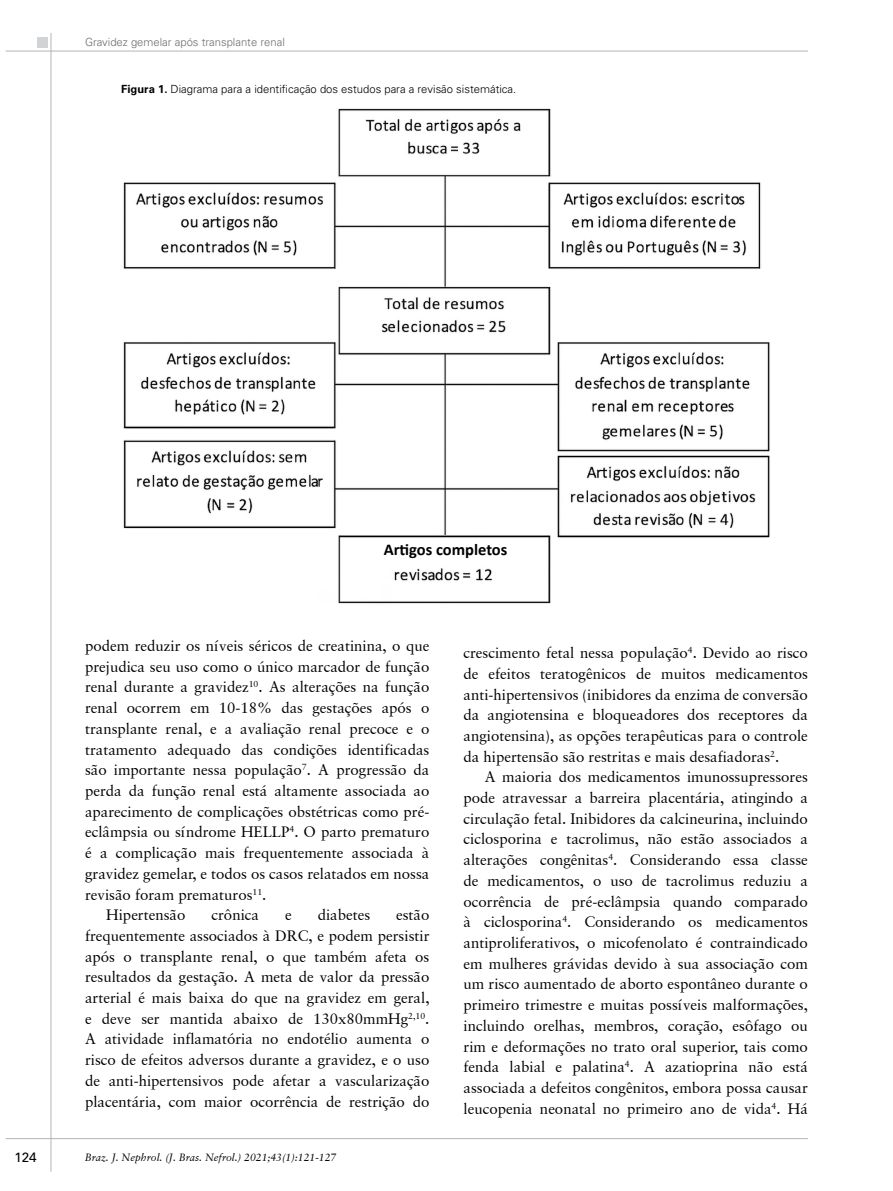
<style>
.page{position:relative;width:893px;height:1191px;background:#fff}
.page>*{position:absolute;margin:0;border:0;box-sizing:border-box;transform-origin:0 0}
.t1{font:700 16.5px "Calibri";color:#000}
.t2{font:15px/20.7px "Garamond Retrospective S Si";color:#000;text-align:justify}
.t3{font:13.5px "Univers LT Std";color:#000}
.t4{font:300 11.25px "Univers LT Std";color:#000}
.t5{font:300 11.25px "Univers LT Std";color:#6d6e71}
.t6{font:italic 10.5px "Garamond Retrospective S Si";color:#000}
.s1{font-weight:700}
</style>
<div class="page">
<div style="left:37px;top:37px;width:11px;height:11px;background:#d1d3d4"></div>
<hr style="left:6px;top:51px;width:802px;height:1px;background:#b1b4b6">
<hr style="left:51px;top:33px;width:1px;height:1138px;background:#b1b4b6">
<hr style="left:6px;top:1138px;width:802px;height:1px;background:#b1b4b6">
<img style="left:123px;top:108px;width:647px;height:496px">
<div style="left:373px;top:543px;width:145px;height:18px;background:#fff"></div>
<p class="t5" style="left:85px;top:36px;width:201px">Gravidez gemelar após transplante renal</p>
<p class="t4" style="left:121px;top:82px;width:397px"><span class="s1">Figura 1.</span> Diagrama para a identificação dos estudos para a revisão sistemática.</p>
<p class="t3" style="left:14px;top:1149px;width:24px">124</p>
<p class="t1" style="left:384px;top:538px;width:125px">Artigos completos</p>
<p class="t2" style="left:85px;top:635px;width:346px">podem reduzir os níveis séricos de creatinina, o que</p>
<p class="t2" style="left:85px;top:656px;width:346px">prejudica seu uso como o único marcador de função</p>
<p class="t2" style="left:85px;top:676px;width:346px">renal durante a gravidez<sup>10</sup>. As alterações na função</p>
<p class="t2" style="left:85px;top:697px;width:346px">renal ocorrem em 10-18% das gestações após o</p>
<p class="t2" style="left:85px;top:718px;width:346px">transplante renal, e a avaliação renal precoce e o</p>
<p class="t2" style="left:85px;top:739px;width:346px">tratamento adequado das condições identificadas</p>
<p class="t2" style="left:85px;top:759px;width:346px">são importante nessa população<sup>7</sup>. A progressão da</p>
<p class="t2" style="left:85px;top:780px;width:346px">perda da função renal está altamente associada ao</p>
<p class="t2" style="left:85px;top:801px;width:346px">aparecimento de complicações obstétricas como pré-</p>
<p class="t2" style="left:85px;top:821px;width:346px">eclâmpsia ou síndrome HELLP<sup>4</sup>. O parto prematuro</p>
<p class="t2" style="left:85px;top:842px;width:346px">é a complicação mais frequentemente associada à</p>
<p class="t2" style="left:85px;top:863px;width:346px">gravidez gemelar, e todos os casos relatados em nossa</p>
<p class="t2" style="left:85px;top:883px;width:183px">revisão foram prematuros<sup>11</sup>.</p>
<p class="t2" style="left:106px;top:904px;width:81px">Hipertensão</p>
<p class="t2" style="left:211px;top:904px;width:49px">crônica</p>
<p class="t2" style="left:285px;top:904px;width:8px">e</p>
<p class="t2" style="left:318px;top:904px;width:54px">diabetes</p>
<p class="t2" style="left:85px;top:904px;width:346px;text-indent:311px">estão frequentemente associados à DRC, e podem persistir após o transplante renal, o que também afeta os resultados da gestação. A meta de valor da pressão arterial é mais baixa do que na gravidez em geral, e deve ser mantida abaixo de 130x80mmHg<sup>2,10</sup>.<br>A atividade inflamatória no endotélio aumenta o risco de efeitos adversos durante a gravidez, e o uso de anti-hipertensivos pode afetar a vascularização placentária, com maior ocorrência de restrição do</p>
<p class="t6" style="left:85px;top:1151px;width:253px">Braz. J. Nephrol. (J. Bras. Nefrol.) 2021;43(1):121-127</p>
<p class="t2" style="left:463px;top:642px;width:346px">crescimento fetal nessa população<sup>4</sup>. Devido ao risco de efeitos teratogênicos de muitos medicamentos anti-hipertensivos (inibidores da enzima de conversão da angiotensina e bloqueadores dos receptores da angiotensina), as opções terapêuticas para o controle da hipertensão são restritas e mais desafiadoras<sup>2</sup>.</p>
<p class="t2" style="left:463px;top:766px;width:346px;text-indent:21px">A maioria dos medicamentos imunossupressores pode atravessar a barreira placentária, atingindo a circulação fetal. Inibidores da calcineurina, incluindo ciclosporina e tacrolimus, não estão associados a alterações congênitas<sup>4</sup>. Considerando essa classe de medicamentos, o uso de tacrolimus reduziu a ocorrência de pré-eclâmpsia quando comparado à ciclosporina<sup>4</sup>. Considerando os medicamentos antiproliferativos, o micofenolato é contraindicado em mulheres grávidas devido à sua associação com um risco aumentado de aborto espontâneo durante o primeiro trimestre e muitas possíveis malformações, incluindo orelhas, membros, coração, esôfago ou rim e deformações no trato oral superior, tais como fenda labial e palatina<sup>4</sup>. A azatioprina não está associada a defeitos congênitos, embora possa causar leucopenia neonatal no primeiro ano de vida<sup>4</sup>. Há</p>
</div>
